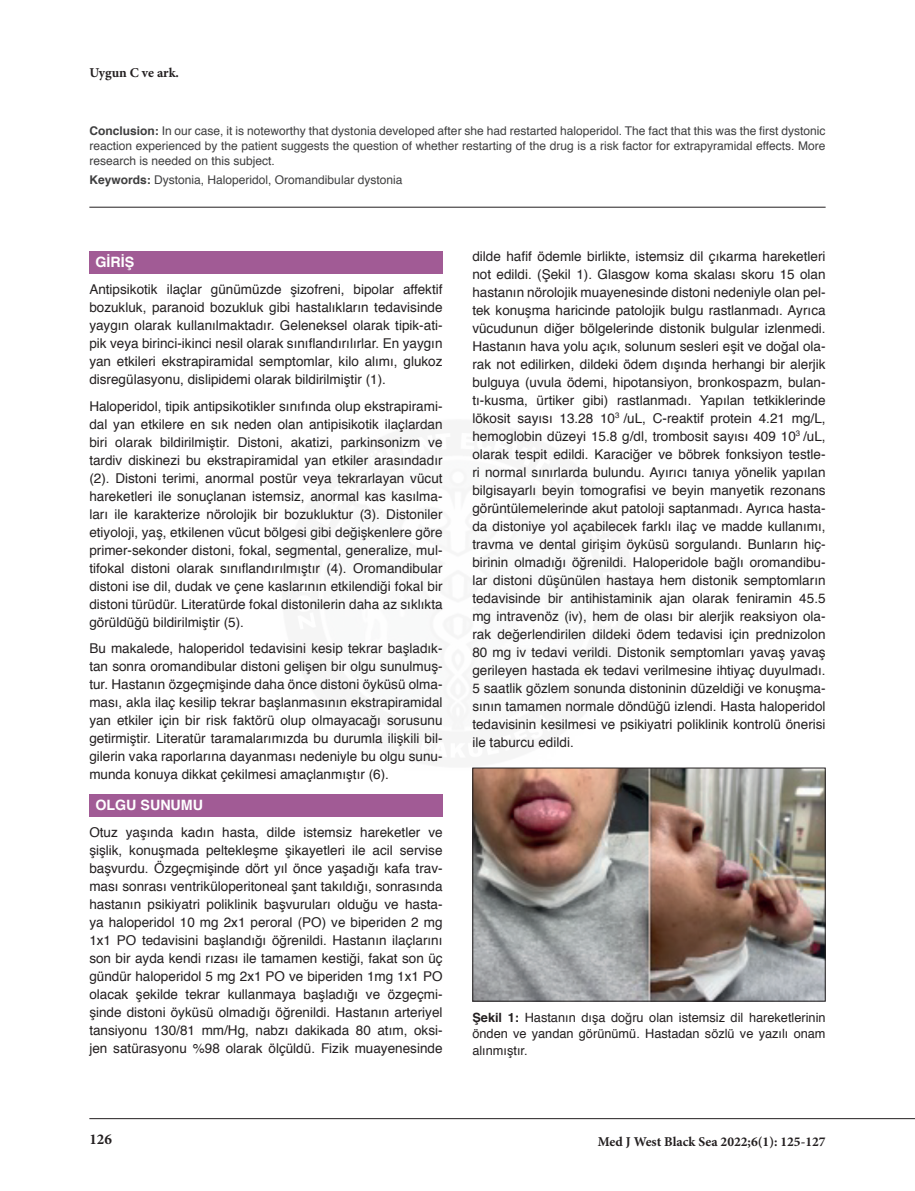
<style>
.page{position:relative;width:915px;height:1191px;background:#fff}
.page>*{position:absolute;margin:0;border:0;box-sizing:border-box;transform-origin:0 0}
.t1{font:700 15px "Minion Pro";color:#231f20}
.t2{font:700 14.25px "Helvetica";color:#fff}
.t3{font:13.5px/18px "Helvetica";color:#231f20;text-align:justify}
.t4{font:700 13.5px "Minion Pro";color:#231f20}
.t5{font:12.75px/16.5px "Helvetica";color:#231f20;text-align:justify}
.t6{font:12px/15px "Helvetica";color:#3e3e3f;text-align:justify}
.s1{font-weight:700}
</style>
<div class="page">
<hr style="left:89px;top:1118px;width:825px;height:1px;background:#231f20">
<div style="left:89px;top:251px;width:353px;height:22px;background:#a15b95"></div>
<div style="left:89px;top:793px;width:353px;height:23px;background:#a15b95"></div>
<hr style="left:89px;top:207px;width:736px;height:1px;background:#231f20">
<img style="left:474px;top:769px;width:349px;height:230px">
<div style="left:472px;top:767px;width:353px;height:234px;border:1px solid #231f20"></div>
<p class="t4" style="left:89px;top:63px;width:91px">Uygun C ve ark.</p>
<p class="t6" style="left:89px;top:124px;width:737px"><span class="s1">Conclusion:</span> In our case, it is noteworthy that dystonia developed after she had restarted haloperidol. The fact that this was the first dystonic reaction experienced by the patient suggests the question of whether restarting of the drug is a risk factor for extrapyramidal effects. More research is needed on this subject.</p>
<p class="t6" style="left:89px;top:173px;width:314px"><span class="s1">Keywords:</span> Dystonia, Haloperidol, Oromandibular dystonia</p>
<p class="t2" style="left:95px;top:251px;width:40px">GİRİŞ</p>
<p class="t3" style="left:89px;top:281px;width:354px">Antipsikotik ilaçlar günümüzde şizofreni, bipolar affektif bozukluk, paranoid bozukluk gibi hastalıkların tedavisinde yaygın olarak kullanılmaktadır. Geleneksel olarak tipik-ati&shy;pik veya birinci-ikinci nesil olarak sınıflandırılırlar. En yaygın yan etkileri ekstrapiramidal semptomlar, kilo alımı, glukoz disregülasyonu, dislipidemi olarak bildirilmiştir (1).</p>
<p class="t3" style="left:89px;top:397px;width:354px">Haloperidol, tipik antipsikotikler sınıfında olup ekstrapirami&shy;dal yan etkilere en sık neden olan antipisikotik ilaçlardan biri olarak bildirilmiştir. Distoni, akatizi, parkinsonizm ve tardiv diskinezi bu ekstrapiramidal yan etkiler arasındadır (2). Distoni terimi, anormal postür veya tekrarlayan vücut hareketleri ile sonuçlanan istemsiz, anormal kas kasılma&shy;ları ile karakterize nörolojik bir bozukluktur (3). Distoniler etiyoloji, yaş, etkilenen vücut bölgesi gibi değişkenlere göre primer-sekonder distoni, fokal, segmental, generalize, mul&shy;tifokal distoni olarak sınıflandırılmıştır (4). Oromandibular distoni ise dil, dudak ve çene kaslarının etkilendiği fokal bir distoni türüdür. Literatürde fokal distonilerin daha az sıklıkta görüldüğü bildirilmiştir (5).</p>
<p class="t3" style="left:89px;top:639px;width:354px">Bu makalede, haloperidol tedavisini kesip tekrar başladık&shy;tan sonra oromandibular distoni gelişen bir olgu sunulmuş&shy;tur. Hastanın özgeçmişinde daha önce distoni öyküsü olma&shy;ması, akla ilaç kesilip tekrar başlanmasının ekstrapiramidal yan etkiler için bir risk faktörü olup olmayacağı sorusunu getirmiştir. Literatür taramalarımızda bu durumla ilişkili bil&shy;gilerin vaka raporlarına dayanması nedeniyle bu olgu sunu&shy;munda konuya dikkat çekilmesi amaçlanmıştır (6).</p>
<p class="t2" style="left:95px;top:794px;width:109px">OLGU SUNUMU</p>
<p class="t3" style="left:89px;top:823px;width:354px">Otuz yaşında kadın hasta, dilde istemsiz hareketler ve şişlik, konuşmada peltekleşme şikayetleri ile acil servise başvurdu. Özgeçmişinde dört yıl önce yaşadığı kafa trav&shy;ması sonrası ventriküloperitoneal şant takıldığı, sonrasında hastanın psikiyatri poliklinik başvuruları olduğu ve hasta&shy;ya haloperidol 10 mg 2x1 peroral (PO) ve biperiden 2 mg 1x1 PO tedavisini başlandığı öğrenildi. Hastanın ilaçlarını son bir ayda kendi rızası ile tamamen kestiği, fakat son üç gündür haloperidol 5 mg 2x1 PO ve biperiden 1mg 1x1 PO olacak şekilde tekrar kullanmaya başladığı ve özgeçmi&shy;şinde distoni öyküsü olmadığı öğrenildi. Hastanın arteriyel tansiyonu 130/81 mm/Hg, nabzı dakikada 80 atım, oksi&shy;jen satürasyonu %98 olarak ölçüldü. Fizik muayenesinde</p>
<p class="t3" style="left:472px;top:247px;width:354px">dilde hafif ödemle birlikte, istemsiz dil çıkarma hareketleri not edildi. (Şekil 1). Glasgow koma skalası skoru 15 olan hastanın nörolojik muayenesinde distoni nedeniyle olan pel&shy;tek konuşma haricinde patolojik bulgu rastlanmadı. Ayrıca vücudunun diğer bölgelerinde distonik bulgular izlenmedi.<br>Hastanın hava yolu açık, solunum sesleri eşit ve doğal ola&shy;rak not edilirken, dildeki ödem dışında herhangi bir alerjik bulguya (uvula ödemi, hipotansiyon, bronkospazm, bulan&shy;tı-kusma, ürtiker gibi) rastlanmadı. Yapılan tetkiklerinde lökosit sayısı 13.28 10<sup>3</sup> /uL, C-reaktif protein 4.21 mg/L, hemoglobin düzeyi 15.8 g/dl, trombosit sayısı 409 10<sup>3</sup> /uL, olarak tespit edildi. Karaciğer ve böbrek fonksiyon testle&shy;ri normal sınırlarda bulundu. Ayırıcı tanıya yönelik yapılan bilgisayarlı beyin tomografisi ve beyin manyetik rezonans görüntülemelerinde akut patoloji saptanmadı. Ayrıca hasta&shy;da distoniye yol açabilecek farklı ilaç ve madde kullanımı, travma ve dental girişim öyküsü sorgulandı. Bunların hiç&shy;birinin olmadığı öğrenildi. Haloperidole bağlı oromandibu&shy;lar distoni düşünülen hastaya hem distonik semptomların tedavisinde bir antihistaminik ajan olarak feniramin 45.5 mg intravenöz (iv), hem de olası bir alerjik reaksiyon ola&shy;rak değerlendirilen dildeki ödem tedavisi için prednizolon 80 mg iv tedavi verildi. Distonik semptomları yavaş yavaş gerileyen hastada ek tedavi verilmesine ihtiyaç duyulmadı.<br>5 saatlik gözlem sonunda distoninin düzeldiği ve konuşma&shy;sının tamamen normale döndüğü izlendi. Hasta haloperidol tedavisinin kesilmesi ve psikiyatri poliklinik kontrolü önerisi ile taburcu edildi.</p>
<p class="t5" style="left:472px;top:1009px;width:354px"><span class="s1">Şekil 1:</span> Hastanın dışa doğru olan istemsiz dil hareketlerinin önden ve yandan görünümü. Hastadan sözlü ve yazılı onam alınmıştır.</p>
<p class="t1" style="left:89px;top:1128px;width:24px">126</p>
<p class="t4" style="left:597px;top:1132px;width:229px">Med J West Black Sea 2022;6(1): 125-127</p>
</div>
